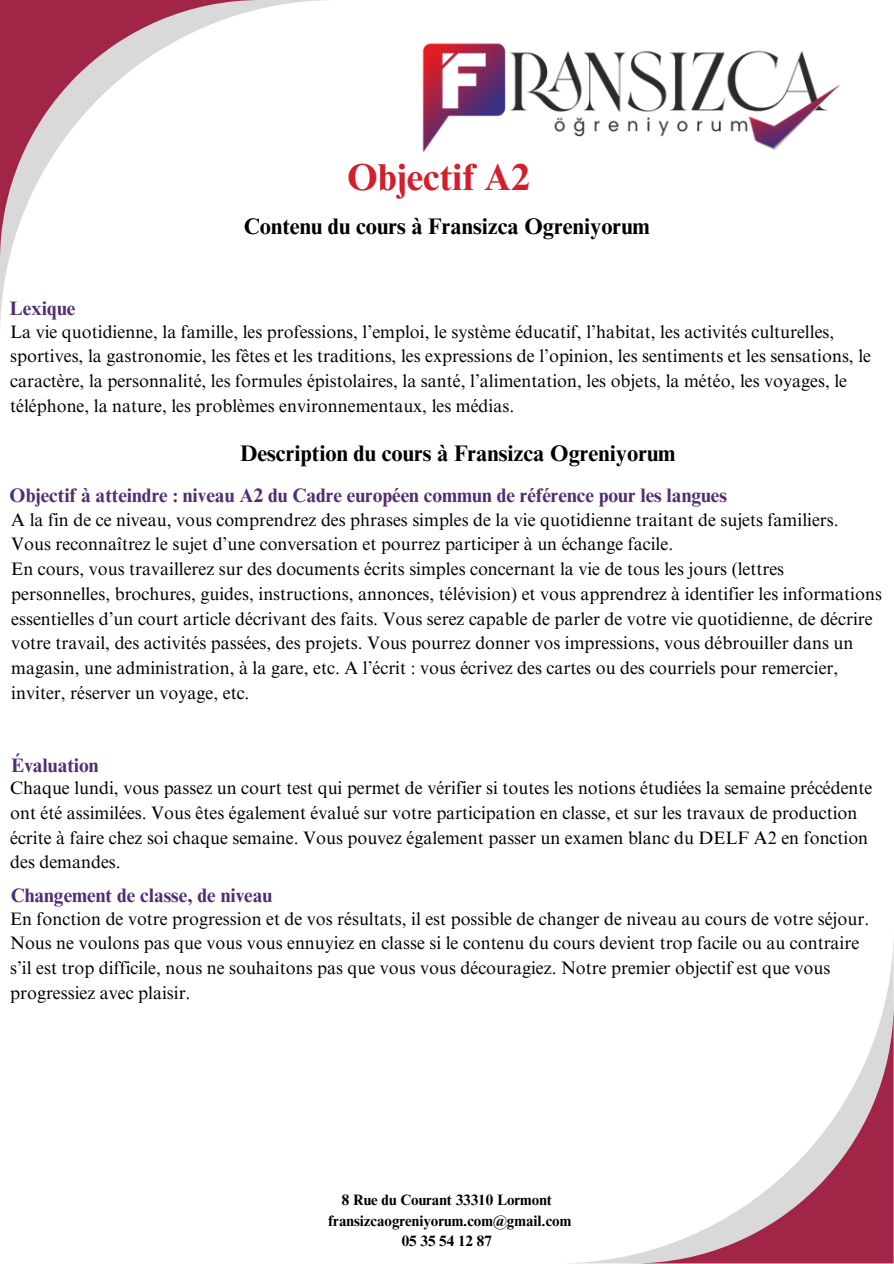
<style>
.page{position:relative;width:894px;height:1264px;background:#fff}
.page>*{position:absolute;margin:0;border:0;box-sizing:border-box;transform-origin:0 0}
.t1{font:700 37.5px "Times NRMT Pro";color:#d11f2c}
.t2{font:700 22.5px "Times NRMT Pro";color:#000}
.t3{font:700 19.5px "Times NRMT Pro";color:#532d74}
.t4{font:18px/24.8px "Times NRMT Pro";color:#000}
.t5{font:700 15px "Times NRMT Pro";color:#000}
</style>
<div class="page">
<svg style="left:0;top:0;width:325px;height:325px"></svg>
<svg style="left:0;top:0;width:261px;height:261px"></svg>
<svg style="left:632px;top:1002px;width:261px;height:261px"></svg>
<img style="left:422px;top:43px;width:418px;height:110px">
<h2 class="t3" style="left:10px;top:301px;width:67px">Lexique</h2>
<h1 class="t1" style="left:347px;top:163px;width:184px">Objectif A2</h1>
<h2 class="t2" style="left:243px;top:217px;width:407px">Contenu du cours à Fransizca Ogreniyorum</h2>
<h4 class="t4" style="left:10px;top:321px;width:862px">La vie quotidienne, la famille, les professions, l’emploi, le système éducatif, l’habitat, les activités culturelles, sportives, la gastronomie, les fêtes et les traditions, les expressions de l’opinion, les sentiments et les sensations, le caractère, la personnalité, les formules épistolaires, la santé, l’alimentation, les objets, la météo, les voyages, le téléphone, la nature, les problèmes environnementaux, les médias.</h4>
<h3 class="t2" style="left:240px;top:444px;width:437px">Description du cours à Fransizca Ogreniyorum</h3>
<h3 class="t3" style="left:10px;top:487px;width:718px">Objectif à atteindre : niveau A2 du Cadre européen commun de référence pour les langues</h3>
<h4 class="t4" style="left:11px;top:509px;width:871px">A la fin de ce niveau, vous comprendrez des phrases simples de la vie quotidienne traitant de sujets familiers.<br>Vous reconnaîtrez le sujet d’une conversation et pourrez participer à un échange facile.<br>En cours, vous travaillerez sur des documents écrits simples concernant la vie de tous les jours (lettres personnelles, brochures, guides, instructions, annonces, télévision) et vous apprendrez à identifier les informations essentielles d’un court article décrivant des faits. Vous serez capable de parler de votre vie quotidienne, de décrire votre travail, des activités passées, des projets. Vous pourrez donner vos impressions, vous débrouiller dans un magasin, une administration, à la gare, etc. A l’écrit : vous écrivez des cartes ou des courriels pour remercier, inviter, réserver un voyage, etc.</h4>
<h3 class="t3" style="left:11px;top:758px;width:89px">Évaluation</h3>
<p class="t4" style="left:10px;top:778px;width:863px">Chaque lundi, vous passez un court test qui permet de vérifier si toutes les notions étudiées la semaine précédente ont été assimilées. Vous êtes également évalué sur votre participation en classe, et sur les travaux de production écrite à faire chez soi chaque semaine. Vous pouvez également passer un examen blanc du DELF A2 en fonction des demandes.</p>
<p class="t3" style="left:11px;top:888px;width:263px">Changement de classe, de niveau</p>
<h4 class="t4" style="left:10px;top:908px;width:860px">En fonction de votre progression et de vos résultats, il est possible de changer de niveau au cours de votre séjour.<br>Nous ne voulons pas que vous vous ennuyiez en classe si le contenu du cours devient trop facile ou au contraire s’il est trop difficile, nous ne souhaitons pas que vous vous découragiez. Notre premier objectif est que vous progressiez avec plaisir.</h4>
<p class="t5" style="left:341px;top:1194px;width:211px">8 Rue du Courant 33310 Lormont</p>
<h3 class="t5" style="left:328px;top:1214px;width:244px">fransizcaogreniyorum.com@gmail.com</h3>
<p class="t5" style="left:401px;top:1234px;width:91px">05 35 54 12 87</p>
</div>
